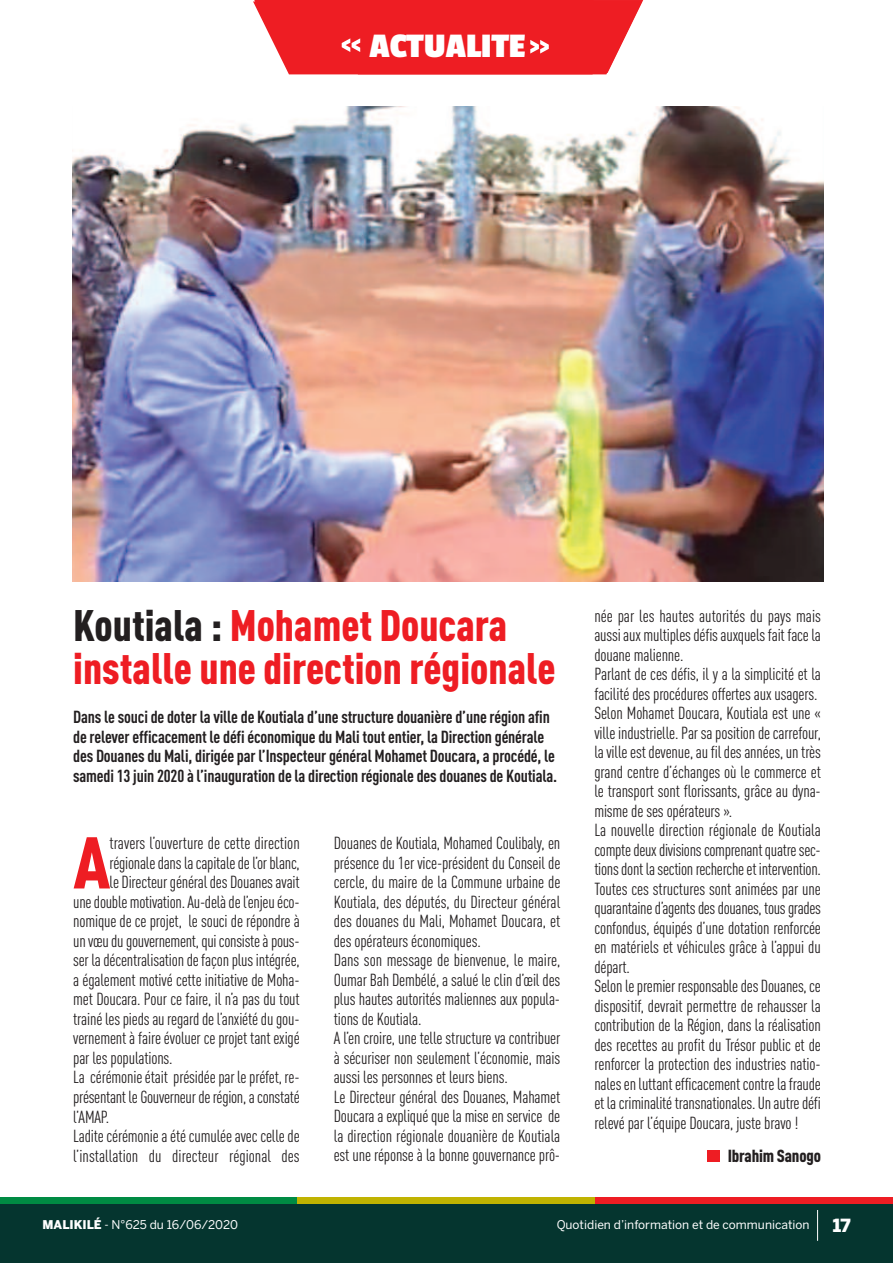
<style>
.page{position:relative;width:893px;height:1263px;background:#fff}
.page>*{position:absolute;margin:0;border:0;box-sizing:border-box;transform-origin:0 0}
.t1{font:900 condensed 72px "DIN Pro";color:#ee1d23}
.t2{font:900 condensed 43.5px/43.5px "DIN Pro";color:#ee1d23}
.t3{font:700 36px "Passion One";color:#fff}
.t4{font:900 18px "Benton Sans";color:#fff}
.t5{font:condensed 17.25px/19.5px "DIN Pro";letter-spacing:-.01em;color:#231f20}
.t6{font:700 condensed 17.25px/19.5px "DIN Pro";letter-spacing:-.01em;color:#231f20}
.t7{font:900 condensed 17.25px "DIN Pro";letter-spacing:-.01em;color:#231f20}
.t8{font:12px "Benton Sans";color:#fff}
.s1{color:#231f20}
.s2{font-weight:900}
</style>
<div class="page">
<div style="left:0;top:1203px;width:893px;height:60px;background:#05352f"></div>
<div style="left:0;top:1197px;width:298px;height:6px;background:#008b43"></div>
<div style="left:298px;top:1197px;width:297px;height:6px;background:#c0b301"></div>
<div style="left:595px;top:1197px;width:297px;height:6px;background:#ee1d23"></div>
<hr style="left:817px;top:1210px;width:1px;height:31px;background:#fff">
<svg style="left:253px;top:0;width:390px;height:74px;background:#ef3338"></svg>
<div style="left:707px;top:1151px;width:13px;height:11px;background:#ee1d23"></div>
<img style="left:72px;top:106px;width:751px;height:476px">
<h3 class="t3" style="left:370px;top:27px;width:157px">ACTUALITE</h3>
<h2 class="t2" style="left:73px;top:607px;width:484px"><span class="s1">Koutiala :</span> Mohamet Doucara installe une direction régionale</h2>
<p class="t6" style="left:73px;top:709px;width:485px">Dans le souci de doter la ville de Koutiala d’une structure douanière d’une région afin de relever efficacement le défi économique du Mali tout entier, la Direction générale des Douanes du Mali, dirigée par l’Inspecteur général Mohamet Doucara, a procédé, le samedi 13 juin 2020 à l’inauguration de la direction régionale des douanes de Koutiala.</p>
<h1 class="t1" style="left:73px;top:837px;width:39px">A</h1>
<p class="t5" style="left:110px;top:835px;width:192px">travers l’ouverture de cette direction</p>
<p class="t5" style="left:110px;top:855px;width:192px">régionaledanslacapitaledel’orblanc,</p>
<p class="t5" style="left:110px;top:874px;width:192px">le Directeurgénéraldes Douanesavait</p>
<p class="t5" style="left:73px;top:894px;width:228px">unedoublemotivation.Au-delàdel’enjeuéco-</p>
<p class="t5" style="left:73px;top:913px;width:228px">nomique de ce projet, le souci de répondre à</p>
<p class="t5" style="left:73px;top:933px;width:228px">unvœudugouvernement,quiconsisteàpous-</p>
<p class="t5" style="left:73px;top:952px;width:228px">ser ladécentralisationdefaçonplusintégrée,</p>
<p class="t5" style="left:73px;top:972px;width:228px">a également motivé cette initiative de Moha-</p>
<p class="t5" style="left:73px;top:991px;width:228px">met Doucara. Pour ce faire, il n’a pas du tout</p>
<p class="t5" style="left:73px;top:1011px;width:228px">trainé les pieds au regard de l’anxiété du gou-</p>
<p class="t5" style="left:73px;top:1030px;width:228px">vernement à faire évoluer ce projet tant exigé</p>
<p class="t5" style="left:73px;top:1050px;width:101px">par les populations.</p>
<p class="t5" style="left:73px;top:1069px;width:228px">La cérémonie était présidée par le préfet, re-</p>
<p class="t5" style="left:73px;top:1089px;width:228px">présentant le Gouverneurderégion,aconstaté</p>
<p class="t5" style="left:73px;top:1108px;width:37px">l’AMAP.</p>
<p class="t5" style="left:73px;top:1128px;width:228px">Ladite cérémonie a été cumulée avec celle de</p>
<p class="t5" style="left:73px;top:1147px;width:228px">l’installation du directeur régional des</p>
<p class="t5" style="left:334px;top:835px;width:228px">Douanes de Koutiala, Mohamed Coulibaly, en présence du 1er vice-président du Conseil de cercle, du maire de la Commune urbaine de Koutiala, des députés, du Directeur général des douanes du Mali, Mohamet Doucara, et des opérateurs économiques.<br>Dans son message de bienvenue, le maire, Oumar Bah Dembélé, a salué le clin d’œil des plus hautes autorités maliennes aux popula&shy;tions de Koutiala.<br>A l’en croire, une telle structure va contribuer à sécuriser non seulement l’économie, mais aussi les personnes et leurs biens.<br>Le Directeur général des Douanes, Mahamet Doucara a expliqué que la mise en service de la direction régionale douanière de Koutiala est une réponse à la bonne gouvernance prô-</p>
<p class="t5" style="left:594px;top:608px;width:228px">née par les hautes autorités du pays mais aussiaux multiplesdéfisauxquelsfait facela douane malienne.<br>Parlant de ces défis, il y a la simplicité et la facilité des procédures offertes aux usagers.<br>Selon Mohamet Doucara, Koutiala est une « ville industrielle. Par sa position de carrefour, la ville est devenue, au fil des années, un très grand centre d’échanges où le commerce et le transport sont florissants, grâce au dyna&shy;misme de ses opérateurs ».<br>La nouvelle direction régionale de Koutiala comptedeuxdivisionscomprenantquatresec&shy;tionsdont lasectionrechercheet intervention.<br>Toutes ces structures sont animées par une quarantained’agentsdesdouanes, tousgrades confondus, équipés d’une dotation renforcée en matériels et véhicules grâce à l’appui du départ.<br>Selonlepremier responsabledes Douanes,ce dispositif, devrait permettre de rehausser la contribution de la Région, dans la réalisation des recettes au profit du Trésor public et de renforcer la protection des industries natio&shy;nalesenluttantefficacementcontrelafraude et lacriminalitétransnationales. Unautredéfi relevé par l’équipe Doucara, juste bravo !</p>
<p class="t7" style="left:728px;top:1149px;width:95px">Ibrahim Sanogo</p>
<p class="t8" style="left:43px;top:1218px;width:197px"><span class="s2">MALIKILÉ</span> - N°625 du 16/06/2020</p>
<p class="t8" style="left:557px;top:1218px;width:254px">Quotidien d’information et de communication</p>
<p class="t4" style="left:833px;top:1215px;width:19px">17</p>
</div>
